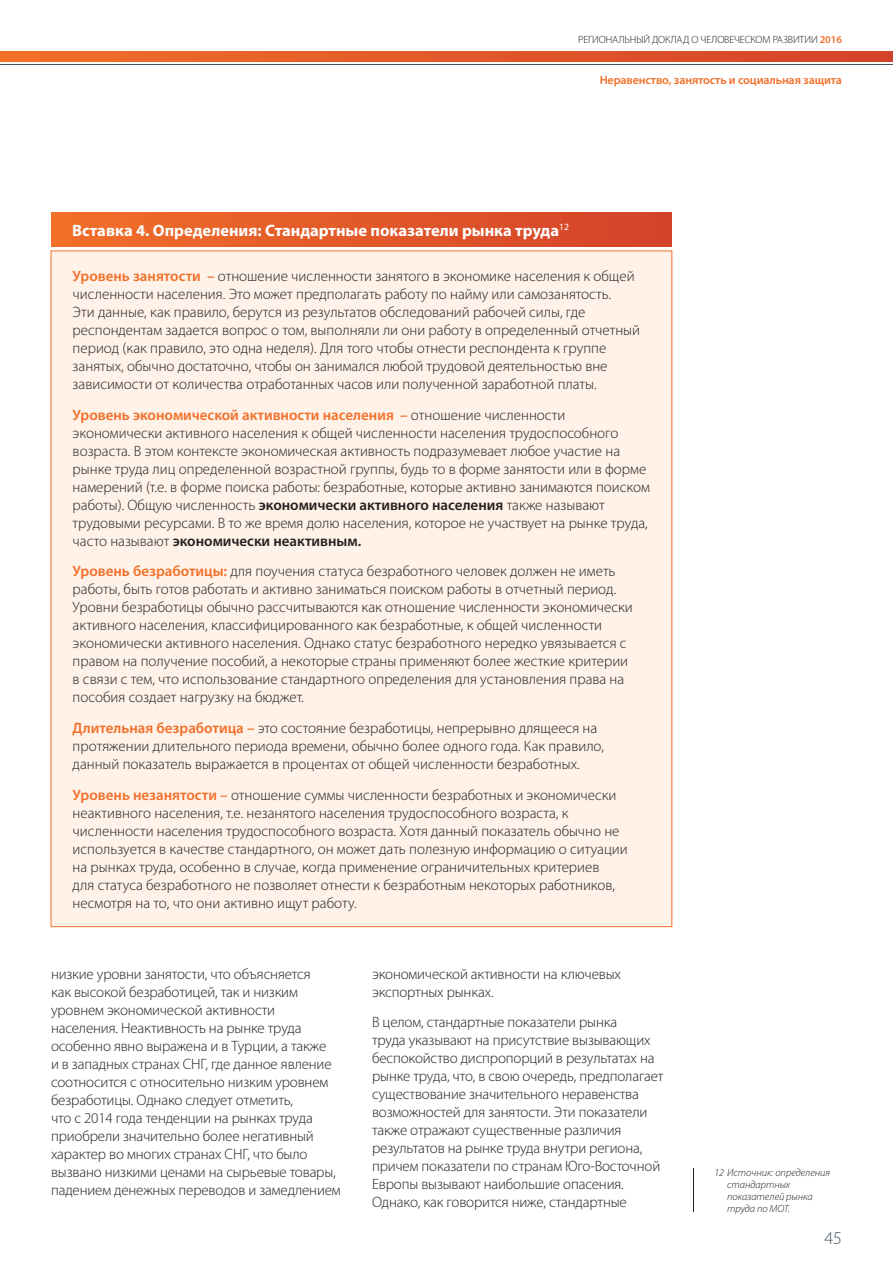
<style>
.page{position:relative;width:893px;height:1263px;background:#fff}
.page>*{position:absolute;margin:0;border:0;box-sizing:border-box;transform-origin:0 0}
.t1{font:300 18px "Myriad Pro";color:#455560}
.t2{font:700 16.5px "Myriad Pro";color:#fff}
.t3{font:300 15px/18px "Myriad Pro";color:#231f20}
.t4{font:600 12px "Myriad Pro";letter-spacing:-.01em;color:#f36f29}
.t5{font:italic 300 10.5px/12px "Myriad Pro";color:#231f20}
.t6{font:300 10.5px "Myriad Pro";letter-spacing:-.01em;color:#231f20}
.s1{font-weight:600;color:#f36f29}
.s2{font-weight:600}
</style>
<div class="page">
<svg style="left:0;top:51px;width:893px;height:11px;background:#e25929"></svg>
<hr style="left:0;top:64px;width:893px;height:1px;background:#455560">
<hr style="left:693px;top:1168px;width:1px;height:44px;background:#231f20">
<div style="left:51px;top:251px;width:621px;height:676px;background:#fff2e8"></div>
<div style="left:51px;top:213px;width:621px;height:34px;background:linear-gradient(to right,#f17029,#d3422a)"></div>
<p class="t6" style="left:578px;top:35px;width:265px">РЕГИОНАЛЬНЫЙ ДОКЛАД О ЧЕЛОВЕЧЕСКОМ РАЗВИТИИ <span class="s1">2016</span></p>
<p class="t4" style="left:600px;top:75px;width:244px">Неравенство, занятость и социальная защита</p>
<p class="t2" style="left:72px;top:224px;width:498px">Вставка 4. Определения: Стандартные показатели рынка труда<sup>12</sup></p>
<p class="t3" style="left:73px;top:268px;width:569px"><span class="s1">Уровень занятости –</span> отношение численности занятого в экономике населения к общей численности населения. Это может предполагать работу по найму или самозанятость.<br>Эти данные, как правило, берутся из результатов обследований рабочей силы, где респондентам задается вопрос о том, выполняли ли они работу в определенный отчетный период (как правило, это одна неделя). Для того чтобы отнести респондента к группе занятых, обычно достаточно, чтобы он занимался любой трудовой деятельностью вне зависимости от количества отработанных часов или полученной заработной платы.</p>
<p class="t3" style="left:73px;top:407px;width:579px"><span class="s1">Уровень экономической активности населения –</span> отношение численности экономически активного населения к общей численности населения трудоспособного возраста. В этом контексте экономическая активность подразумевает любое участие на рынке труда лиц определенной возрастной группы, будь то в форме занятости или в форме намерений (т.е. в форме поиска работы: безработные, которые активно занимаются поиском работы). Общую численность <span class="s2">экономически активного населения</span> также называют трудовыми ресурсами. В то же время долю населения, которое не участвует на рынке труда, часто называют <span class="s2">экономически неактивным.</span></p>
<p class="t3" style="left:73px;top:564px;width:561px"><span class="s1">Уровень безработицы:</span> для поучения статуса безработного человек должен не иметь работы, быть готов работать и активно заниматься поиском работы в отчетный период.<br>Уровни безработицы обычно рассчитываются как отношение численности экономически активного населения, классифицированного как безработные, к общей численности экономически активного населения. Однако статус безработного нередко увязывается с правом на получение пособий, а некоторые страны применяют более жесткие критерии в связи с тем, что использование стандартного определения для установления права на пособия создает нагрузку на бюджет.</p>
<p class="t3" style="left:73px;top:721px;width:533px"><span class="s1">Длительная безработица –</span> это состояние безработицы, непрерывно длящееся на протяжении длительного периода времени, обычно более одного года. Как правило, данный показатель выражается в процентах от общей численности безработных.</p>
<p class="t3" style="left:73px;top:787px;width:557px"><span class="s1">Уровень незанятости –</span> отношение суммы численности безработных и экономически неактивного населения, т.е. незанятого населения трудоспособного возраста, к численности населения трудоспособного возраста. Хотя данный показатель обычно не используется в качестве стандартного, он может дать полезную информацию о ситуации на рынках труда, особенно в случае, когда применение ограничительных критериев<br>для статуса безработного не позволяет отнести к безработным некоторых работников, несмотря на то, что они активно ищут работу.</p>
<p class="t3" style="left:51px;top:966px;width:291px">низкие уровни занятости, что объясняется<br>как высокой безработицей, так и низким уровнем экономической активности населения. Неактивность на рынке труда особенно явно выражена и в Турции, а также<br>и в западных странах СНГ, где данное явление соотносится с относительно низким уровнем безработицы. Однако следует отметить,<br>что с 2014 года тенденции на рынках труда приобрели значительно более негативный характер во многих странах СНГ, что было вызвано низкими ценами на сырьевые товары, падением денежных переводов и замедлением</p>
<p class="t3" style="left:372px;top:966px;width:250px">экономической активности на ключевых экспортных рынках.</p>
<p class="t3" style="left:372px;top:1015px;width:293px">В целом, стандартные показатели рынка<br>труда указывают на присутствие вызывающих беспокойство диспропорций в результатах на рынке труда, что, в свою очередь, предполагает существование значительного неравенства возможностей для занятости. Эти показатели также отражают существенные различия результатов на рынке труда внутри региона, причем показатели по странам Юго-Восточной Европы вызывают наибольшие опасения.<br>Однако, как говорится ниже, стандартные</p>
<p class="t5" style="left:727px;top:1167px;width:105px;text-indent:-13px">12 Источник: определения стандартных показателей рынка труда по МОТ.</p>
<p class="t1" style="left:824px;top:1231px;width:19px">45</p>
</div>
